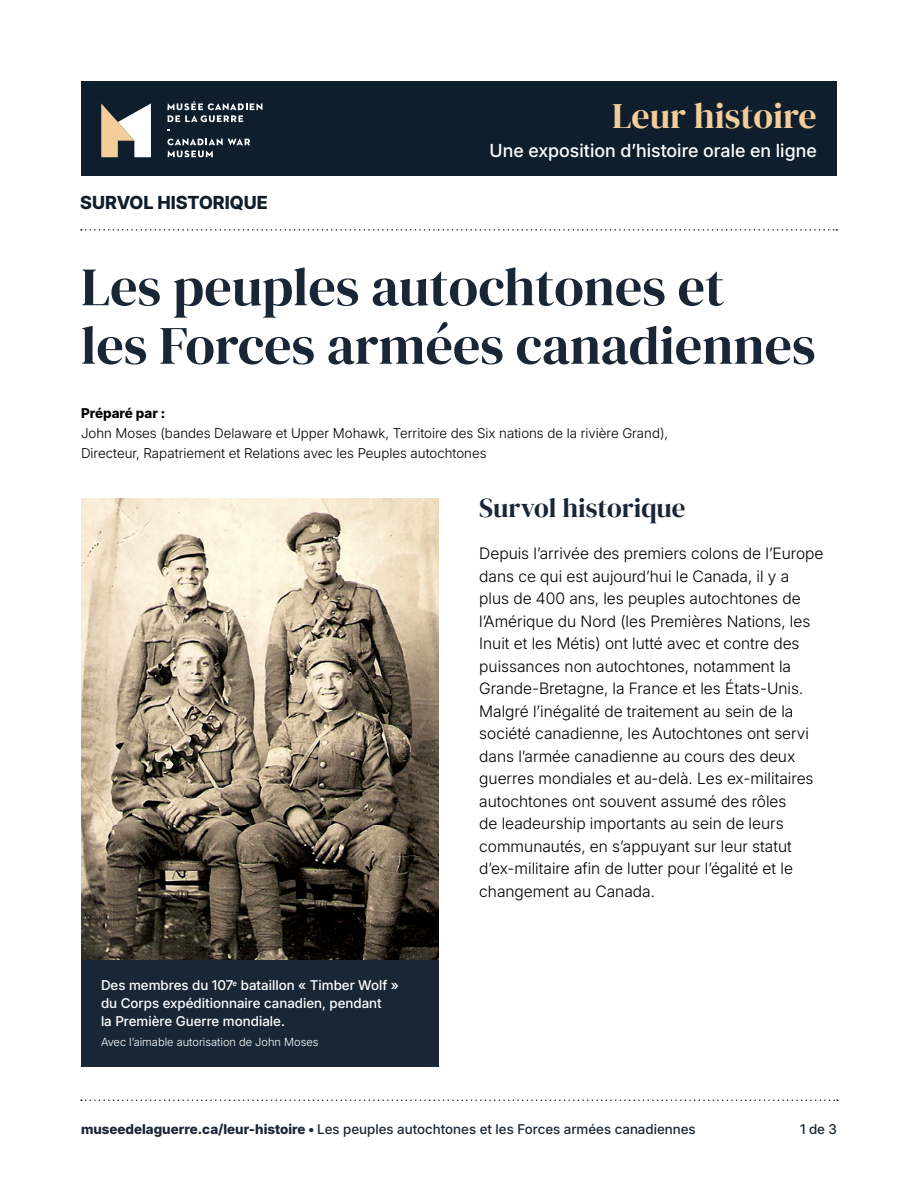
<style>
.page{position:relative;width:918px;height:1188px;background:#fff}
.page>*{position:absolute;margin:0;border:0;box-sizing:border-box;transform-origin:0 0}
.t1{font:54px/58.5px "DM Serif Display";color:#192635}
.Header_Title{font:36px "DM Serif Display";color:#f4cd9b}
.t2{font:27px "DM Serif Display";color:#192635}
.Header_Subtitle{font:500 18px "Inter 18 pt";color:#fff}
.P_-_Document_Type{font:800 18px "Inter 18 pt";color:#0f1e2c}
.P_-_Body{font:300 15.75px/22.5px "Inter 18 pt";color:#000}
.P_-_Researchers{font:300 13.5px/20.2px "Inter 18 pt";color:#000}
.P_-_Photo_Caption__NEW{font:500 13.5px/18px "Inter 18 pt";color:#fff}
.t3{font:500 13.5px "Inter 18 pt";color:#192635}
.P_-_Photo_Credit__NEW{font:300 11.25px "Inter 18 pt";color:#fff}
.s1{font-weight:800}
</style>
<div class="page">
<svg style="left:81px;top:1100px;width:757px;height:1px"></svg>
<img style="left:81px;top:499px;width:358px;height:461px">
<div style="left:81px;top:81px;width:756px;height:95px;background:#0f1e2c"></div>
<svg style="left:101px;top:103px;width:50px;height:54px"></svg>
<svg style="left:167px;top:138px;width:83px;height:19px"></svg>
<svg style="left:167px;top:101px;width:95px;height:21px"></svg>
<svg style="left:81px;top:229px;width:756px;height:2px"></svg>
<div style="left:81px;top:960px;width:358px;height:106px;background:#192635"></div>
<p class="P_-_Document_Type" style="left:80px;top:189px;width:189px">SURVOL HISTORIQUE</p>
<p class="Header_Title" style="left:612px;top:95px;width:206px">Leur histoire</p>
<p class="Header_Subtitle" style="left:490px;top:137px;width:329px">Une exposition d’histoire orale en ligne</p>
<h1 class="t1" style="left:81px;top:258px;width:736px">Les peuples autochtones et<br>les Forces armées canadiennes</h1>
<p class="P_-_Researchers" style="left:81px;top:402px;width:589px"><span class="s1">Préparé par :<br></span>John Moses (bandes Delaware et Upper Mohawk, Territoire des Six nations de la rivière Grand),<br>Directeur, Rapatriement et Relations avec les Peuples autochtones</p>
<p class="P_-_Photo_Caption__NEW" style="left:101px;top:976px;width:299px">Des membres du 107<sup>e</sup> bataillon « Timber Wolf » du Corps expéditionnaire canadien, pendant<br>la Première Guerre mondiale.</p>
<p class="P_-_Photo_Credit__NEW" style="left:101px;top:1034px;width:219px">Avec l’aimable autorisation de John Moses</p>
<h2 class="t2" style="left:479px;top:492px;width:208px">Survol historique</h2>
<p class="P_-_Body" style="left:479px;top:542px;width:346px">Depuis l’arrivée des premiers colons de l’Europe dans ce qui est aujourd’hui le Canada, il y a<br>plus de 400 ans, les peuples autochtones de l’Amérique du Nord (les Premières Nations, les Inuit et les Métis) ont lutté avec et contre des puissances non autochtones, notamment la Grande-Bretagne, la France et les États-Unis.<br>Malgré l’inégalité de traitement au sein de la société canadienne, les Autochtones ont servi dans l’armée canadienne au cours des deux guerres mondiales et au‑delà. Les ex-militaires autochtones ont souvent assumé des rôles<br>de leadeurship importants au sein de leurs communautés, en s’appuyant sur leur statut d’ex-militaire afin de lutter pour l’égalité et le changement au Canada.</p>
<p class="t3" style="left:81px;top:1119px;width:616px"><span class="s1">museedelaguerre.ca/leur-histoire •</span> Les peuples autochtones et les Forces armées canadiennes</p>
<p class="t3" style="left:800px;top:1119px;width:38px">1 de 3</p>
</div>
